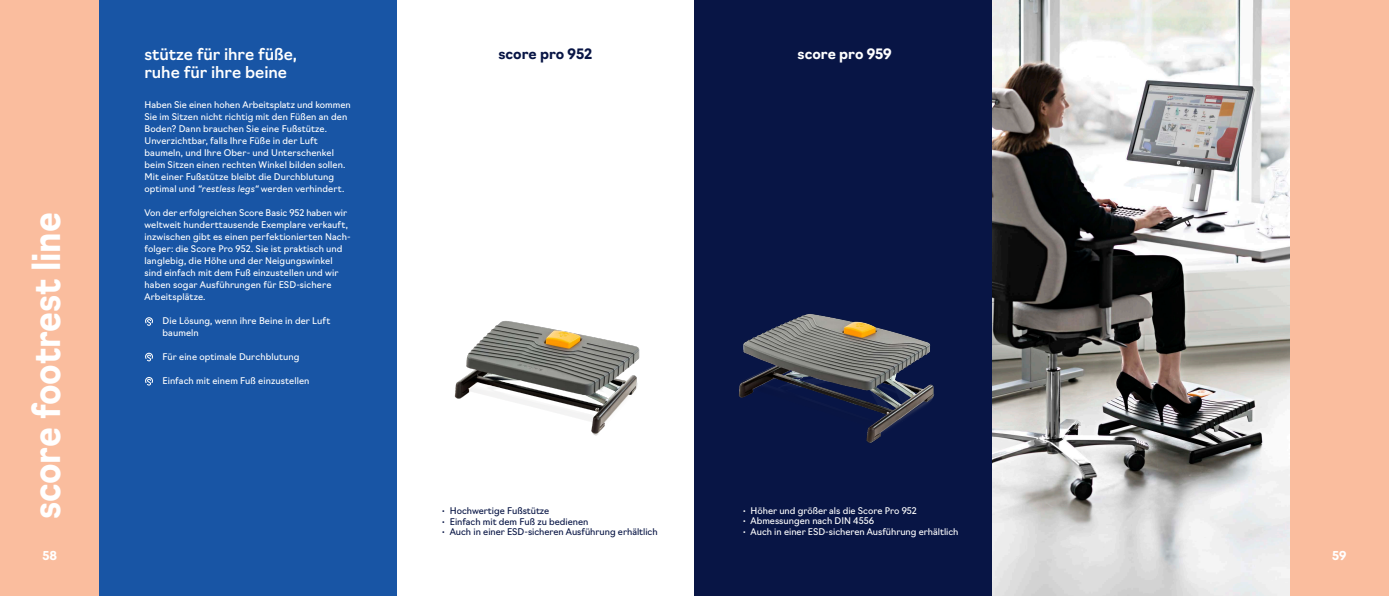
<style>
.page{position:relative;width:1389px;height:596px;background:#fff}
.page>*{position:absolute;margin:0;border:0;box-sizing:border-box;transform-origin:0 0}
.t1{font:700 38px "Navigo";letter-spacing:-.005em;color:#fff;scale:.89 1}
.t2{font:500 16px/18px "Navigo";color:#fff}
.t3{font:700 14px "Navigo";color:#081545}
.t4{font:700 14px "Navigo";color:#fff}
.t5{font:700 12px "Navigo";color:#fff}
.t6{font:9px/12px "Navigo";letter-spacing:.01em;color:#fff}
.t7{font:9px "Navigo";color:#081545}
.s1{font-style:italic}
</style>
<div class="page">
<div style="left:99px;top:0;width:297px;height:595px;background:#1855a5"></div>
<div style="left:694px;top:0;width:298px;height:595px;background:#081545"></div>
<img style="left:992px;top:0;width:298px;height:595px">
<img style="left:454px;top:321px;width:186px;height:115px">
<img style="left:739px;top:240px;width:255px;height:222px">
<div style="left:1290px;top:0;width:99px;height:595px;background:#fabd9e"></div>
<div style="left:0;top:0;width:99px;height:595px;background:#fabd9e"></div>
<svg style="left:145px;top:317px;width:8px;height:8px"></svg>
<svg style="left:145px;top:352px;width:8px;height:9px"></svg>
<svg style="left:145px;top:377px;width:8px;height:8px"></svg>
<p class="t1" style="left:17px;top:519px;width:345px;rotate:-90deg">score footrest line</p>
<p class="t2" style="left:145px;top:44px;width:154px">stütze für ihre füße, ruhe für ihre beine</p>
<p class="t6" style="left:145px;top:98px;width:208px">Haben Sie einen hohen Arbeitsplatz und kommen Sie im Sitzen nicht richtig mit den Füßen an den Boden? Dann brauchen Sie eine Fußstütze.<br>Unverzichtbar, falls Ihre Füße in der Luft baumeln, und Ihre Ober- und Unterschenkel beim Sitzen einen rechten Winkel bilden sollen.<br>Mit einer Fußstütze bleibt die Durchblutung optimal und <span class="s1">“restless legs“</span> werden verhindert.</p>
<p class="t6" style="left:145px;top:206px;width:208px">Von der erfolgreichen Score Basic 952 haben wir weltweit hunderttausende Exemplare verkauft, inzwischen gibt es einen perfektionierten Nach&shy;folger: die Score Pro 952. Sie ist praktisch und langlebig, die Höhe und der Neigungswinkel sind einfach mit dem Fuß einzustellen und wir haben sogar Ausführungen für ESD-sichere Arbeitsplätze.</p>
<p class="t6" style="left:162px;top:314px;width:169px">Die Lösung, wenn ihre Beine in der Luft baumeln</p>
<p class="t6" style="left:162px;top:350px;width:138px">Für eine optimale Durchblutung</p>
<p class="t6" style="left:162px;top:374px;width:149px">Einfach mit einem Fuß einzustellen</p>
<p class="t3" style="left:499px;top:43px;width:95px">score pro 952</p>
<p class="t4" style="left:798px;top:43px;width:96px">score pro 959</p>
<p class="t7" style="left:442px;top:503px;width:109px">• Hochwertige Fußstütze</p>
<p class="t7" style="left:442px;top:513px;width:148px">• Einfach mit dem Fuß zu bedienen</p>
<p class="t7" style="left:442px;top:524px;width:217px">• Auch in einer ESD-sicheren Ausführung erhältlich</p>
<p class="t6" style="left:743px;top:503px;width:176px">• Höher und größer als die Score Pro 952</p>
<p class="t6" style="left:743px;top:514px;width:133px">• Abmessungen nach DIN 4556</p>
<p class="t6" style="left:743px;top:524px;width:217px">• Auch in einer ESD-sicheren Ausführung erhältlich</p>
<h3 class="t5" style="left:42px;top:545px;width:16px">58</h3>
<h3 class="t5" style="left:1332px;top:545px;width:16px">59</h3>
</div>
